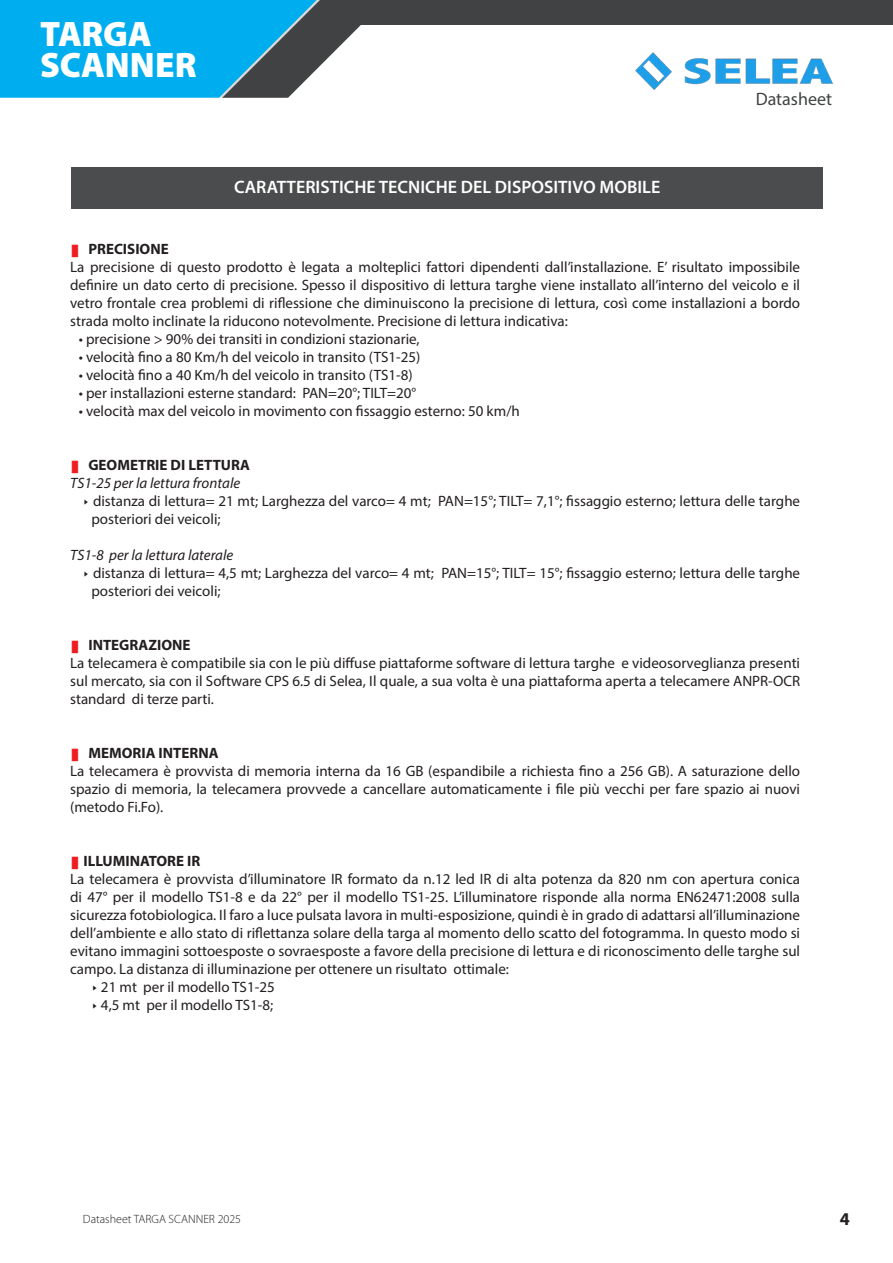
<style>
.page{position:relative;width:893px;height:1263px;background:#fff}
.page>*{position:absolute;margin:0;border:0;box-sizing:border-box;transform-origin:0 0}
.t1{font:900 35.55px "Myriad Pro";letter-spacing:-.005em;color:#fff}
.t2{font:600 18px "Myriad Pro";color:#fff}
.t3{font:18px "Myriad Pro";color:#414243}
.t4{font:700 18px "Myriad Pro";color:#231f20}
.t5{font:15px/18px "Myriad Pro";color:#231f20;text-align:justify}
.t6{font:700 15px "Myriad Pro";color:#231f20}
.t7{font:italic 15px "Myriad Pro";color:#231f20}
.t8{font:300 12px "Myriad Pro";color:#231f20}
.s1{color:#ee1d23}
</style>
<div class="page">
<img style="left:635px;top:52px;width:197px;height:37px">
<svg style="left:0;top:0;width:386px;height:98px;background:#2ba8d7"></svg>
<div style="left:326px;top:0;width:567px;height:24px;background:#414243"></div>
<div style="left:72px;top:168px;width:751px;height:41px;background:#4b4c4d"></div>
<p class="t1" style="left:40px;top:14px;width:113px">TARGA</p>
<p class="t1" style="left:40px;top:45px;width:158px">SCANNER</p>
<p class="t2" style="left:234px;top:176px;width:428px">CARATTERISTICHE TECNICHE DEL DISPOSITIVO MOBILE</p>
<p class="t3" style="left:756px;top:88px;width:78px">Datasheet</p>
<p class="t6" style="left:70px;top:239px;width:100px"><span class="s1">▌</span> PRECISIONE</p>
<p class="t5" style="left:70px;top:257px;width:731px">La precisione di questo prodotto è legata a molteplici fattori dipendenti dall’installazione. E’ risultato impossibile definire un dato certo di precisione. Spesso il dispositivo di lettura targhe viene installato all’interno del veicolo e il vetro frontale crea problemi di riflessione che diminuiscono la precisione di lettura, così come installazioni a bordo strada molto inclinate la riducono notevolmente. Precisione di lettura indicativa:</p>
<p class="t5" style="left:79px;top:329px;width:342px">• precisione &gt; 90% dei transiti in condizioni stazionarie,</p>
<p class="t5" style="left:79px;top:347px;width:343px">• velocità fino a 80 Km/h del veicolo in transito (TS1-25)</p>
<p class="t5" style="left:79px;top:365px;width:336px">• velocità fino a 40 Km/h del veicolo in transito (TS1-8)</p>
<p class="t5" style="left:79px;top:383px;width:339px">• per installazioni esterne standard: PAN=20°; TILT=20°</p>
<p class="t5" style="left:79px;top:401px;width:443px">• velocità max del veicolo in movimento con fissaggio esterno: 50 km/h</p>
<p class="t6" style="left:70px;top:455px;width:181px"><span class="s1">▌</span> GEOMETRIE DI LETTURA</p>
<p class="t7" style="left:70px;top:473px;width:172px">TS1-25 per la lettura frontale</p>
<p class="t5" style="left:91px;top:491px;width:710px">distanza di lettura= 21 mt; Larghezza del varco= 4 mt; PAN=15°; TILT= 7,1°; fissaggio esterno; lettura delle targhe posteriori dei veicoli;</p>
<p class="t7" style="left:70px;top:545px;width:165px">TS1-8 per la lettura laterale</p>
<p class="t5" style="left:91px;top:563px;width:710px">distanza di lettura= 4,5 mt; Larghezza del varco= 4 mt; PAN=15°; TILT= 15°; fissaggio esterno; lettura delle targhe posteriori dei veicoli;</p>
<p class="t6" style="left:70px;top:635px;width:122px"><span class="s1">▌</span> INTEGRAZIONE</p>
<p class="t5" style="left:70px;top:653px;width:731px">La telecamera è compatibile sia con le più diffuse piattaforme software di lettura targhe e videosorveglianza presenti sul mercato, sia con il Software CPS 6.5 di Selea, Il quale, a sua volta è una piattaforma aperta a telecamere ANPR-OCR standard di terze parti.</p>
<p class="t6" style="left:70px;top:743px;width:150px"><span class="s1">▌</span> MEMORIA INTERNA</p>
<p class="t5" style="left:70px;top:761px;width:731px">La telecamera è provvista di memoria interna da 16 GB (espandibile a richiesta fino a 256 GB). A saturazione dello spazio di memoria, la telecamera provvede a cancellare automaticamente i file più vecchi per fare spazio ai nuovi (metodo Fi.Fo).</p>
<p class="t6" style="left:70px;top:851px;width:132px"><span class="s1">▌</span>ILLUMINATORE IR</p>
<p class="t5" style="left:70px;top:869px;width:731px">La telecamera è provvista d’illuminatore IR formato da n.12 led IR di alta potenza da 820 nm con apertura conica di 47° per il modello TS1-8 e da 22° per il modello TS1-25. L’illuminatore risponde alla norma EN62471:2008 sulla sicurezza fotobiologica. Il faro a luce pulsata lavora in multi-esposizione, quindi è in grado di adattarsi all’illuminazione dell’ambiente e allo stato di riflettanza solare della targa al momento dello scatto del fotogramma. In questo modo si evitano immagini sottoesposte o sovraesposte a favore della precisione di lettura e di riconoscimento delle targhe sul campo. La distanza di illuminazione per ottenere un risultato ottimale:</p>
<p class="t5" style="left:101px;top:977px;width:175px">21 mt per il modello TS1-25</p>
<p class="t5" style="left:101px;top:995px;width:174px">4,5 mt per il modello TS1-8;</p>
<p class="t8" style="left:83px;top:1212px;width:160px">Datasheet TARGA SCANNER 2025</p>
<p class="t4" style="left:840px;top:1208px;width:11px">4</p>
</div>
